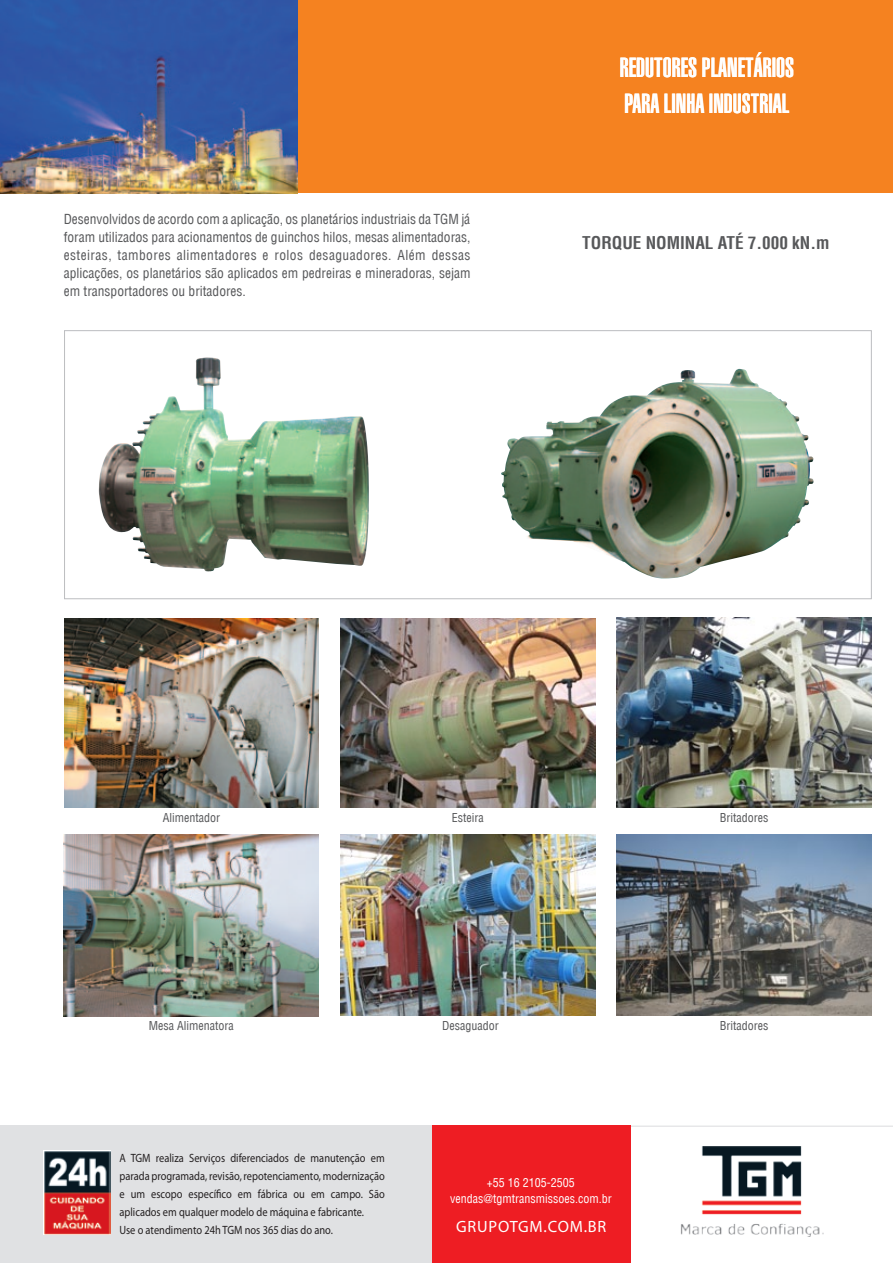
<style>
.page{position:relative;width:893px;height:1263px;background:#fff}
.page>*{position:absolute;margin:0;border:0;box-sizing:border-box;transform-origin:0 0}
.t1{font:900 extra-condensed 27px/36px "Helvetica LT";color:#fff}
.t2{font:700 condensed 17.25px "Helvetica LT";color:#57585a}
.t3{font:16.35px "Myriad Pro";letter-spacing:.05em;color:#fff}
.t4{font:condensed 13.5px/18px "Helvetica LT";color:#57585a;text-align:justify}
.t5{font:12px/18px "Myriad Pro";color:#231f20;scale:.87 1}
.t6{font:condensed 12px "Helvetica LT";color:#57585a}
.t7{font:condensed 12px/16.5px "Helvetica LT";color:#fff;text-align:center}
</style>
<div class="page">
<svg style="left:630px;top:1125px;width:263px;height:138px"></svg>
<div style="left:0;top:1125px;width:630px;height:138px;background:#e0e1e3"></div>
<img style="left:43px;top:1151px;width:68px;height:83px">
<div style="left:432px;top:1125px;width:198px;height:138px;background:#ee1d23"></div>
<img style="left:679px;top:1146px;width:144px;height:91px">
<div style="left:0;top:0;width:893px;height:193px;background:#f58220"></div>
<img style="left:501px;top:370px;width:313px;height:209px">
<img style="left:64px;top:618px;width:255px;height:190px">
<img style="left:340px;top:619px;width:255px;height:189px">
<img style="left:340px;top:834px;width:255px;height:181px">
<img style="left:64px;top:835px;width:255px;height:182px">
<img style="left:99px;top:357px;width:270px;height:215px">
<img style="left:617px;top:618px;width:255px;height:190px">
<img style="left:617px;top:834px;width:255px;height:181px">
<img style="left:0;top:0;width:298px;height:193px">
<p class="t4" style="left:64px;top:210px;width:408px">Desenvolvidos de acordo com a aplicação, os planetários industriais da TGM já foram utilizados para acionamentos de guinchos hilos, mesas alimentadoras, esteiras, tambores alimentadores e rolos desaguadores. Além dessas aplicações, os planetários são aplicados em pedreiras e mineradoras, sejam em transportadores ou britadores.</p>
<h1 class="t1" style="left:620px;top:50px;width:176px">REDUTORES PLANETÁRIOS<br>PARA LINHA INDUSTRIAL</h1>
<p class="t2" style="left:582px;top:232px;width:249px">TORQUE NOMINAL ATÉ 7.000 kN.m</p>
<p class="t6" style="left:163px;top:810px;width:59px">Alimentador</p>
<p class="t6" style="left:149px;top:1018px;width:86px">Mesa Alimenatora</p>
<p class="t6" style="left:452px;top:810px;width:33px">Esteira</p>
<p class="t6" style="left:442px;top:1018px;width:58px">Desaguador</p>
<p class="t6" style="left:720px;top:810px;width:50px">Britadores</p>
<p class="t6" style="left:720px;top:1018px;width:50px">Britadores</p>
<p class="t5" style="left:119px;top:1148px;width:306px">A TGM realiza Serviços diferenciados de manutenção em parada programada, revisão, repotenciamento, modernização e um escopo específico em fábrica ou em campo. São aplicados em qualquer modelo de máquina e fabricante.<br>Use o atendimento 24h TGM nos 365 dias do ano.</p>
<p class="t7" style="left:450px;top:1174px;width:163px">+55 16 2105-2505 vendas@tgmtransmissoes.com.br</p>
<p class="t3" style="left:456px;top:1216px;width:152px">GRUPOTGM.COM.BR</p>
</div>
